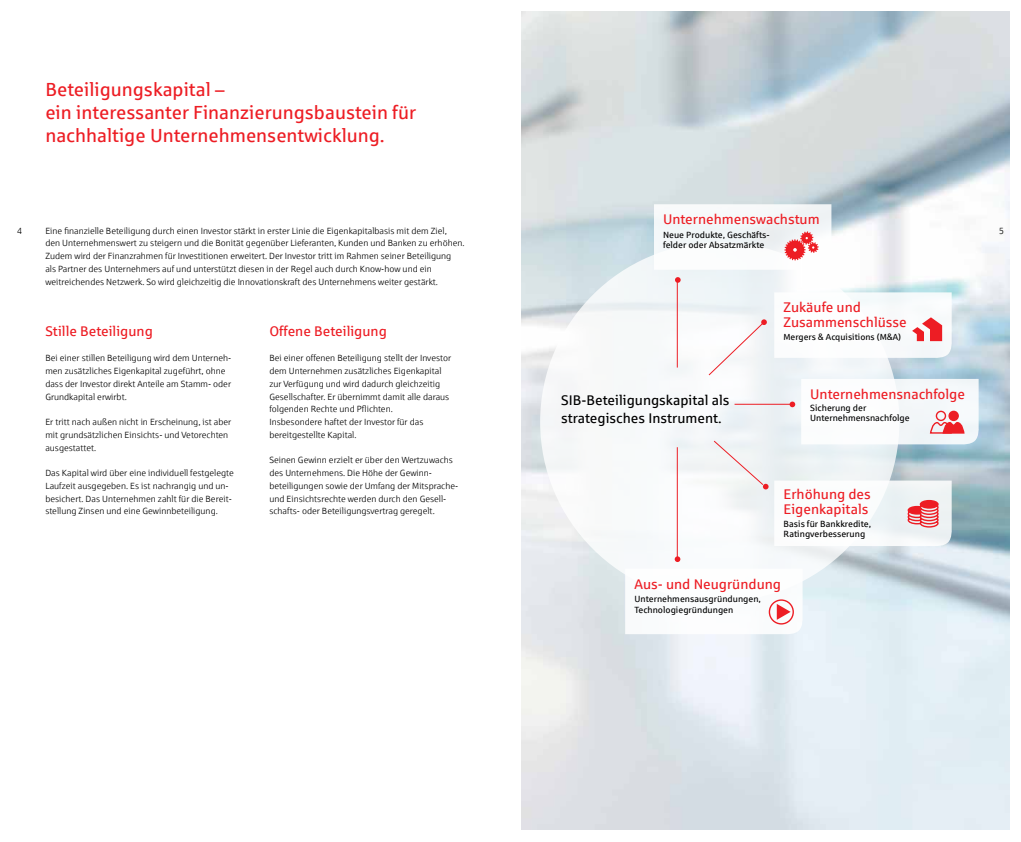
<style>
.page{position:relative;width:1021px;height:842px;background:#fff}
.page>*{position:absolute;margin:0;border:0;box-sizing:border-box;transform-origin:0 0}
.t1{font:19px/23px "Sparkasse Rg";color:#ed1d24}
.t2{font:14px/15px "Sparkasse Rg";color:#ed1d24}
.t3{font:14px/18px "Sparkasse Rg";color:#000}
.t4{font:9px/12.8px "Sparkasse Lt";color:#000}
.t5{font:9px/10px "Sparkasse Rg";color:#000}
.t6{font:8.9px "Sparkasse Rg";color:#000}
</style>
<div class="page">
<img style="left:522px;top:11px;width:487px;height:818px">
<div style="left:540px;top:242px;width:359px;height:359px;background:linear-gradient(to right,#f9fafa,#ecf2f5);border-radius:50%"></div>
<hr style="left:677px;top:447px;width:1px;height:112px;background:#ed1d24">
<hr style="left:734px;top:404px;width:58px;height:1px;background:#ed1d24">
<svg style="left:654px;top:204px;width:177px;height:66px"></svg>
<svg style="left:708px;top:319px;width:58px;height:56px"></svg>
<svg style="left:789px;top:402px;width:6px;height:5px"></svg>
<svg style="left:674px;top:556px;width:6px;height:6px"></svg>
<svg style="left:801px;top:379px;width:178px;height:66px"></svg>
<svg style="left:774px;top:292px;width:178px;height:66px"></svg>
<svg style="left:713px;top:441px;width:55px;height:48px"></svg>
<hr style="left:677px;top:279px;width:1px;height:89px;background:#ed1d24">
<svg style="left:675px;top:277px;width:5px;height:6px"></svg>
<svg style="left:774px;top:481px;width:178px;height:65px"></svg>
<svg style="left:625px;top:569px;width:178px;height:65px"></svg>
<h1 class="t1" style="left:45px;top:77px;width:372px">Beteiligungskapital –<br>ein interessanter Finanzierungsbaustein für nachhaltige Unternehmensentwicklung.</h1>
<p class="t4" style="left:17px;top:224px;width:6px">4</p>
<p class="t4" style="left:45px;top:224px;width:420px">Eine finanzielle Beteiligung durch einen Investor stärkt in erster Linie die Eigenkapitalbasis mit dem Ziel,<br>den Unternehmenswert zu steigern und die Bonität gegenüber Lieferanten, Kunden und Banken zu erhöhen.<br>Zudem wird der Finanzrahmen für Investitionen erweitert. Der Investor tritt im Rahmen seiner Beteiligung<br>als Partner des Unternehmers auf und unterstützt diesen in der Regel auch durch Know-how und ein weitreichendes Netzwerk. So wird gleichzeitig die Innovationskraft des Unternehmens weiter gestärkt.</p>
<h2 class="t2" style="left:45px;top:323px;width:109px">Stille Beteiligung</h2>
<p class="t4" style="left:45px;top:352px;width:187px">Bei einer stillen Beteiligung wird dem Unterneh&shy;men zusätzliches Eigenkapital zugeführt, ohne dass der Investor direkt Anteile am Stamm- oder Grundkapital erwirbt.</p>
<p class="t4" style="left:45px;top:415px;width:187px">Er tritt nach außen nicht in Erscheinung, ist aber mit grundsätzlichen Einsichts- und Vetorechten ausgestattet.</p>
<p class="t4" style="left:45px;top:466px;width:190px">Das Kapital wird über eine individuell festgelegte Laufzeit ausgegeben. Es ist nachrangig und un&shy;besichert. Das Unternehmen zahlt für die Bereit&shy;stellung Zinsen und eine Gewinnbeteiligung.</p>
<h2 class="t2" style="left:269px;top:323px;width:119px">Offene Beteiligung</h2>
<p class="t4" style="left:269px;top:352px;width:183px">Bei einer offenen Beteiligung stellt der Investor dem Unternehmen zusätzliches Eigenkapital zur Verfügung und wird dadurch gleichzeitig Gesellschafter. Er übernimmt damit alle daraus folgenden Rechte und Pflichten.<br>Insbesondere haftet der Investor für das bereitgestellte Kapital.</p>
<p class="t4" style="left:269px;top:454px;width:190px">Seinen Gewinn erzielt er über den Wertzuwachs des Unternehmens. Die Höhe der Gewinn&shy;beteiligungen sowie der Umfang der Mitsprache&shy;und Einsichtsrechte werden durch den Gesell&shy;schafts- oder Beteiligungsvertrag geregelt.</p>
<h2 class="t2" style="left:663px;top:211px;width:158px">Unternehmenswachstum</h2>
<p class="t5" style="left:663px;top:230px;width:108px">Neue Produkte, Geschäfts&shy;felder oder Absatzmärkte</p>
<h2 class="t2" style="left:783px;top:300px;width:125px">Zukäufe und<br>Zusammenschlüsse</h2>
<p class="t6" style="left:783px;top:332px;width:119px">Mergers &amp; Acquisitions (M&amp;A)</p>
<h2 class="t3" style="left:561px;top:391px;width:170px">SIB-Beteiligungskapital als strategisches Instrument.</h2>
<h2 class="t2" style="left:810px;top:386px;width:156px">Unternehmensnachfolge</h2>
<p class="t5" style="left:810px;top:402px;width:101px">Sicherung der<br>Unternehmensnachfolge</p>
<h2 class="t2" style="left:783px;top:486px;width:89px">Erhöhung des<br>Eigenkapitals</h2>
<p class="t5" style="left:783px;top:518px;width:89px">Basis für Bankkredite,<br>Ratingverbesserung</p>
<h2 class="t2" style="left:634px;top:576px;width:148px">Aus- und Neugründung</h2>
<p class="t5" style="left:634px;top:593px;width:128px;line-height:11px">Unternehmensausgründungen,<br>Technologiegründungen</p>
<p class="t4" style="left:999px;top:224px;width:6px">5</p>
</div>
